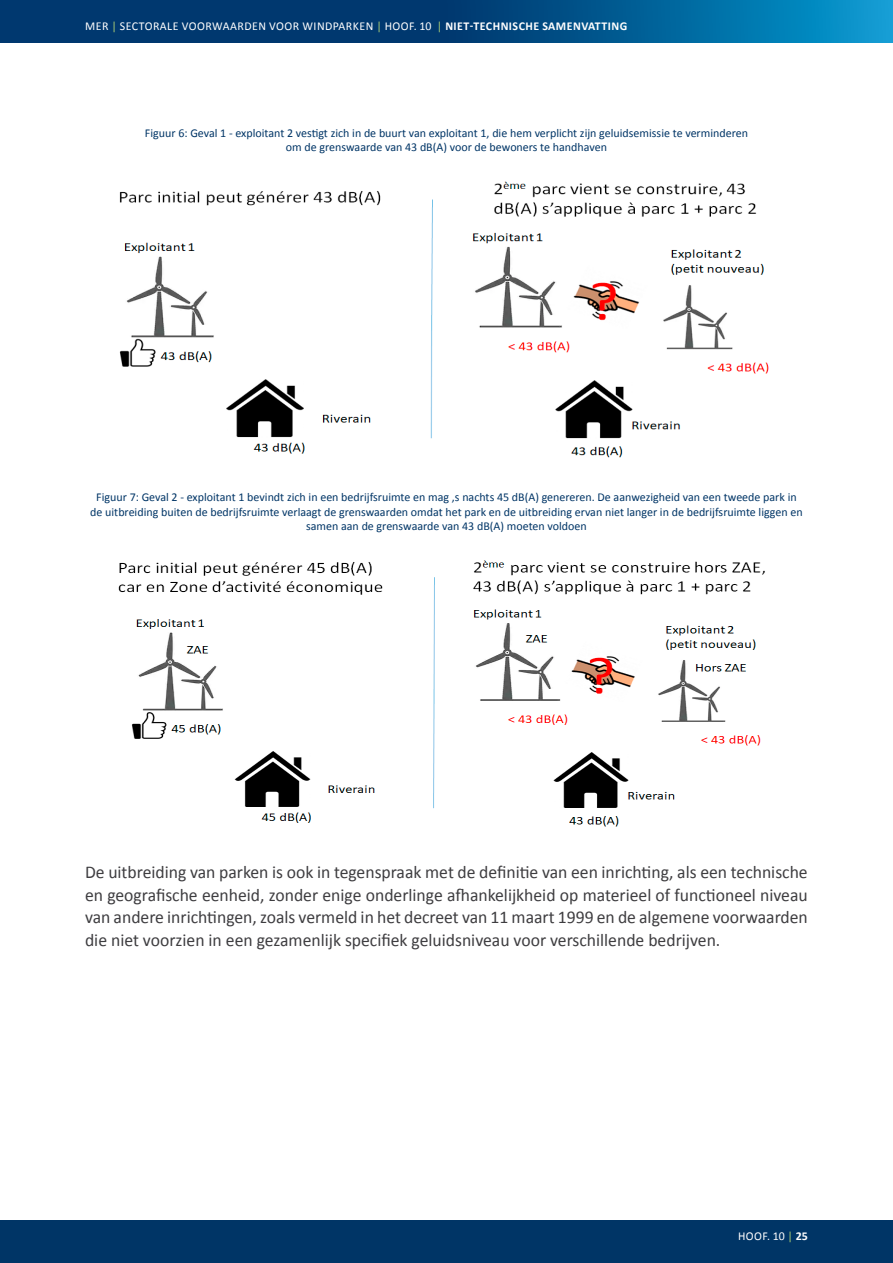
<style>
.page{position:relative;width:893px;height:1263px;background:#fff}
.page>*{position:absolute;margin:0;border:0;box-sizing:border-box;transform-origin:0 0}
.t1{font:18px/22.5px "Calibri";color:#3e3d40;text-align:justify}
.t2{font:12px/14.4px "Calibri";color:#003566;text-align:center}
.t3{font:12px "Calibri";letter-spacing:.04em;color:#fff}
.s1{color:#a6c974}
.s2{font-weight:700}
</style>
<div class="page">
<div style="left:0;top:1220px;width:893px;height:43px;background:#003566"></div>
<svg style="left:0;top:0;width:893px;height:43px;background:#015086"></svg>
<img style="left:119px;top:181px;width:650px;height:277px">
<img style="left:118px;top:560px;width:647px;height:267px">
<p class="t3" style="left:85px;top:19px;width:543px">MER <span class="s1">|</span> SECTORALE VOORWAARDEN VOOR WINDPARKEN <span class="s1">|</span> HOOF. 10 <span class="s1">|</span> <span class="s2">NIET-TECHNISCHE SAMENVATTING</span></p>
<p class="t2" style="left:145px;top:125px;width:605px">Figuur 6: Geval 1 - exploitant 2 vestigt zich in de buurt van exploitant 1, die hem verplicht zijn geluidsemissie te verminderen om de grenswaarde van 43 dB(A) voor de bewoners te handhaven</p>
<p class="t2" style="left:90px;top:490px;width:714px">Figuur 7: Geval 2 - exploitant 1 bevindt zich in een bedrijfsruimte en mag ‚s nachts 45 dB(A) genereren. De aanwezigheid van een tweede park in de uitbreiding buiten de bedrijfsruimte verlaagt de grenswaarden omdat het park en de uitbreiding ervan niet langer in de bedrijfsruimte liggen en samen aan de grenswaarde van 43 dB(A) moeten voldoen</p>
<p class="t1" style="left:85px;top:861px;width:724px">De uitbreiding van parken is ook in tegenspraak met de definitie van een inrichting, als een technische en geografische eenheid, zonder enige onderlinge afhankelijkheid op materieel of functioneel niveau van andere inrichtingen, zoals vermeld in het decreet van 11 maart 1999 en de algemene voorwaarden die niet voorzien in een gezamenlijk specifiek geluidsniveau voor verschillende bedrijven.</p>
<p class="t3" style="left:738px;top:1228px;width:71px">HOOF. 10 <span class="s1">|</span> <span class="s2">25</span></p>
</div>
